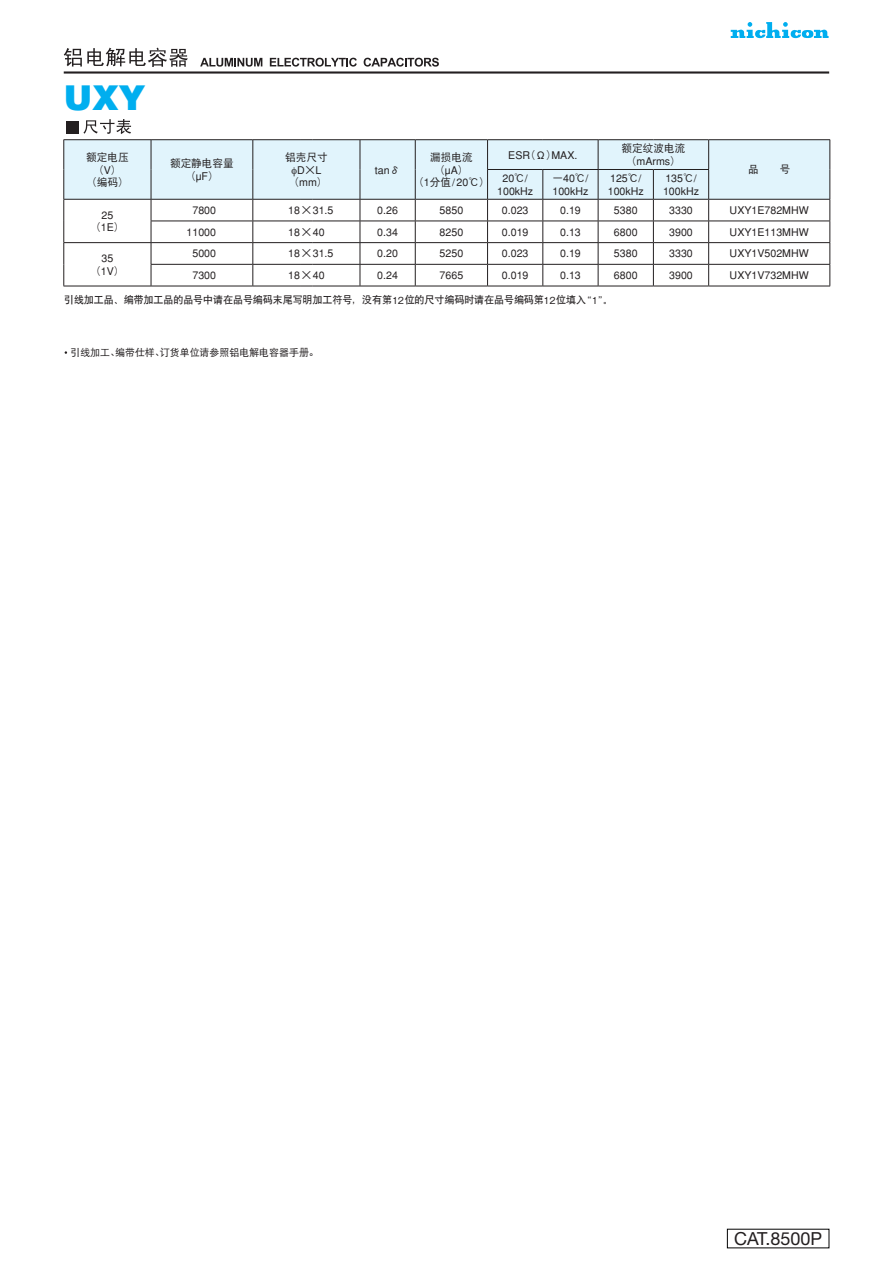
<style>
.page{position:relative;width:893px;height:1263px;background:#fff}
.page>*{position:absolute;margin:0;border:0;box-sizing:border-box;transform-origin:0 0}
.t1{font:900 34.2px "Helvetica";color:#00aeef}
.t2{font:18px "Helvetica Neue LT Std";color:#231f20}
.t3{font:500 10.65px/12.8px "Gothic BBB";color:#231f20;text-align:center}
.t4{font:10.65px "DFP Hei W5 G Bpc EUC H";color:#231f20}
.t5{font:9.9px "SIL Hei Med Jian";color:#231f20}
.t6{font:9.9px "DFP Hei W5 G Bpc EUC H";color:#231f20}
.s1{font-family:"DFP Hei W5 G Bpc EUC H";font-weight:400}
.s2{font-family:"Gothic MB101 Pro";font-size:9px}
</style>
<div class="page">
<hr style="left:64px;top:71px;width:765px;height:3px;background:#231f20">
<svg style="left:731px;top:22px;width:98px;height:16px"></svg>
<svg style="left:200px;top:58px;width:62px;height:9px"></svg>
<svg style="left:270px;top:58px;width:87px;height:9px"></svg>
<svg style="left:364px;top:58px;width:75px;height:9px"></svg>
<svg style="left:64px;top:48px;width:124px;height:19px"></svg>
<div style="left:67px;top:121px;width:12px;height:12px;background:#231f20"></div>
<svg style="left:83px;top:119px;width:48px;height:15px"></svg>
<div style="left:64px;top:140px;width:765px;height:59px;background:#e1f4fc"></div>
<hr style="left:63px;top:139px;width:88px;height:1px;background:#231f20">
<svg style="left:63px;top:140px;width:1px;height:29px"></svg>
<hr style="left:151px;top:139px;width:102px;height:1px;background:#231f20">
<svg style="left:151px;top:140px;width:1px;height:29px"></svg>
<hr style="left:253px;top:139px;width:47px;height:1px;background:#231f20">
<svg style="left:252px;top:140px;width:1px;height:29px"></svg>
<svg style="left:300px;top:139px;width:13px;height:1px"></svg>
<hr style="left:313px;top:139px;width:47px;height:1px;background:#231f20">
<hr style="left:360px;top:139px;width:55px;height:1px;background:#231f20">
<svg style="left:360px;top:140px;width:1px;height:29px"></svg>
<hr style="left:415px;top:139px;width:73px;height:1px;background:#231f20">
<svg style="left:415px;top:140px;width:1px;height:29px"></svg>
<hr style="left:63px;top:169px;width:1px;height:30px;background:#231f20">
<hr style="left:151px;top:169px;width:1px;height:30px;background:#231f20">
<hr style="left:252px;top:169px;width:1px;height:30px;background:#231f20">
<hr style="left:360px;top:169px;width:1px;height:30px;background:#231f20">
<hr style="left:415px;top:169px;width:1px;height:30px;background:#231f20">
<hr style="left:488px;top:139px;width:55px;height:1px;background:#231f20">
<hr style="left:543px;top:139px;width:55px;height:1px;background:#231f20">
<hr style="left:598px;top:139px;width:55px;height:1px;background:#231f20">
<hr style="left:653px;top:139px;width:56px;height:1px;background:#231f20">
<hr style="left:709px;top:139px;width:121px;height:1px;background:#231f20">
<svg style="left:829px;top:140px;width:1px;height:29px"></svg>
<hr style="left:829px;top:169px;width:1px;height:30px;background:#231f20">
<hr style="left:598px;top:169px;width:55px;height:1px;background:#231f20">
<hr style="left:653px;top:169px;width:56px;height:1px;background:#231f20">
<hr style="left:63px;top:199px;width:88px;height:1px;background:#231f20">
<hr style="left:151px;top:199px;width:102px;height:1px;background:#231f20">
<hr style="left:253px;top:199px;width:47px;height:1px;background:#231f20">
<svg style="left:300px;top:199px;width:13px;height:1px"></svg>
<hr style="left:313px;top:199px;width:47px;height:1px;background:#231f20">
<hr style="left:360px;top:199px;width:55px;height:1px;background:#231f20">
<hr style="left:415px;top:199px;width:73px;height:1px;background:#231f20">
<hr style="left:598px;top:199px;width:55px;height:1px;background:#231f20">
<hr style="left:653px;top:199px;width:56px;height:1px;background:#231f20">
<hr style="left:709px;top:199px;width:121px;height:1px;background:#231f20">
<hr style="left:151px;top:221px;width:102px;height:1px;background:#231f20">
<hr style="left:253px;top:221px;width:47px;height:1px;background:#231f20">
<svg style="left:300px;top:221px;width:13px;height:1px"></svg>
<hr style="left:313px;top:221px;width:47px;height:1px;background:#231f20">
<hr style="left:360px;top:221px;width:55px;height:1px;background:#231f20">
<hr style="left:415px;top:221px;width:73px;height:1px;background:#231f20">
<hr style="left:598px;top:221px;width:55px;height:1px;background:#231f20">
<hr style="left:653px;top:221px;width:56px;height:1px;background:#231f20">
<hr style="left:709px;top:221px;width:121px;height:1px;background:#231f20">
<hr style="left:63px;top:242px;width:88px;height:1px;background:#231f20">
<svg style="left:63px;top:200px;width:1px;height:86px"></svg>
<hr style="left:151px;top:242px;width:102px;height:1px;background:#231f20">
<hr style="left:253px;top:242px;width:47px;height:1px;background:#231f20">
<svg style="left:300px;top:242px;width:13px;height:1px"></svg>
<hr style="left:313px;top:242px;width:47px;height:1px;background:#231f20">
<hr style="left:360px;top:242px;width:55px;height:1px;background:#231f20">
<hr style="left:415px;top:242px;width:73px;height:1px;background:#231f20">
<hr style="left:598px;top:242px;width:55px;height:1px;background:#231f20">
<hr style="left:653px;top:242px;width:56px;height:1px;background:#231f20">
<hr style="left:709px;top:242px;width:121px;height:1px;background:#231f20">
<hr style="left:151px;top:264px;width:102px;height:1px;background:#231f20">
<svg style="left:151px;top:200px;width:1px;height:86px"></svg>
<hr style="left:253px;top:264px;width:47px;height:1px;background:#231f20">
<svg style="left:252px;top:200px;width:1px;height:86px"></svg>
<svg style="left:300px;top:264px;width:13px;height:1px"></svg>
<hr style="left:313px;top:264px;width:47px;height:1px;background:#231f20">
<hr style="left:360px;top:264px;width:55px;height:1px;background:#231f20">
<svg style="left:360px;top:200px;width:1px;height:86px"></svg>
<hr style="left:415px;top:264px;width:73px;height:1px;background:#231f20">
<svg style="left:415px;top:200px;width:1px;height:86px"></svg>
<hr style="left:598px;top:264px;width:55px;height:1px;background:#231f20">
<svg style="left:487px;top:140px;width:112px;height:146px"></svg>
<hr style="left:653px;top:264px;width:56px;height:1px;background:#231f20">
<svg style="left:653px;top:170px;width:1px;height:116px"></svg>
<hr style="left:709px;top:264px;width:121px;height:1px;background:#231f20">
<svg style="left:708px;top:140px;width:1px;height:146px"></svg>
<svg style="left:829px;top:200px;width:1px;height:86px"></svg>
<hr style="left:63px;top:286px;width:88px;height:1px;background:#231f20">
<hr style="left:151px;top:286px;width:102px;height:1px;background:#231f20">
<hr style="left:253px;top:286px;width:47px;height:1px;background:#231f20">
<svg style="left:300px;top:286px;width:13px;height:1px"></svg>
<hr style="left:313px;top:286px;width:47px;height:1px;background:#231f20">
<hr style="left:360px;top:286px;width:55px;height:1px;background:#231f20">
<hr style="left:415px;top:286px;width:73px;height:1px;background:#231f20">
<hr style="left:488px;top:286px;width:55px;height:1px;background:#231f20">
<hr style="left:543px;top:286px;width:55px;height:1px;background:#231f20">
<hr style="left:598px;top:286px;width:55px;height:1px;background:#231f20">
<hr style="left:653px;top:286px;width:56px;height:1px;background:#231f20">
<hr style="left:709px;top:286px;width:121px;height:1px;background:#231f20">
<svg style="left:292px;top:166px;width:5px;height:10px"></svg>
<h1 class="t1" style="left:64px;top:75px;width:83px">UXY</h1>
<p class="t4" style="left:86px;top:151px;width:44px">额定电压</p>
<p class="t3" style="left:86px;top:164px;width:44px">（V）<br>（<span class="s1">编码</span>）</p>
<p class="t4" style="left:170px;top:158px;width:65px">额定静电容量</p>
<p class="t3" style="left:185px;top:170px;width:35px">（µF）</p>
<p class="t4" style="left:285px;top:151px;width:44px">铝壳尺寸</p>
<p class="t3" style="left:288px;top:164px;width:40px">D×L（mm）</p>
<p class="t3" style="left:375px;top:164px;width:27px">tanδ</p>
<p class="t4" style="left:430px;top:151px;width:44px">漏损电流</p>
<p class="t3" style="left:413px;top:164px;width:78px">（µA）<br>（1<span class="s1">分值</span>/20℃）</p>
<p class="t3" style="left:508px;top:149px;width:71px">ESR（Ω）MAX.</p>
<p class="t4" style="left:621px;top:143px;width:65px">额定纹波电流</p>
<p class="t3" style="left:626px;top:155px;width:56px">（mArms）</p>
<p class="t3" style="left:497px;top:172px;width:38px">20℃/<br>100kHz</p>
<p class="t3" style="left:552px;top:172px;width:38px;text-align:left">－40℃/<br>100kHz</p>
<p class="t3" style="left:608px;top:172px;width:38px;text-align:left">125℃/<br>100kHz</p>
<p class="t3" style="left:663px;top:172px;width:38px;text-align:left">135℃/<br>100kHz</p>
<p class="t4" style="left:748px;top:164px;width:44px">品　　号</p>
<p class="t3" style="left:90px;top:209px;width:36px">25（1E）</p>
<p class="t3" style="left:192px;top:204px;width:25px">7800</p>
<p class="t3" style="left:288px;top:204px;width:47px">18×31.5</p>
<p class="t3" style="left:377px;top:204px;width:22px">0.26</p>
<p class="t3" style="left:440px;top:204px;width:25px">5850</p>
<p class="t3" style="left:502px;top:204px;width:28px">0.023</p>
<p class="t3" style="left:560px;top:204px;width:22px">0.19</p>
<p class="t3" style="left:614px;top:204px;width:25px">5380</p>
<p class="t3" style="left:669px;top:204px;width:25px">3330</p>
<p class="t3" style="left:730px;top:204px;width:81px">UXY1E782MHW</p>
<p class="t3" style="left:186px;top:226px;width:31px">11000</p>
<p class="t3" style="left:288px;top:226px;width:38px">18×40</p>
<p class="t3" style="left:377px;top:226px;width:22px">0.34</p>
<p class="t3" style="left:440px;top:226px;width:25px">8250</p>
<p class="t3" style="left:502px;top:226px;width:28px">0.019</p>
<p class="t3" style="left:560px;top:226px;width:22px">0.13</p>
<p class="t3" style="left:614px;top:226px;width:25px">6800</p>
<p class="t3" style="left:669px;top:226px;width:25px">3900</p>
<p class="t3" style="left:730px;top:226px;width:81px">UXY1E113MHW</p>
<p class="t3" style="left:90px;top:252px;width:36px">35（1V）</p>
<p class="t3" style="left:192px;top:247px;width:25px">5000</p>
<p class="t3" style="left:288px;top:247px;width:47px">18×31.5</p>
<p class="t3" style="left:377px;top:247px;width:22px">0.20</p>
<p class="t3" style="left:440px;top:247px;width:25px">5250</p>
<p class="t3" style="left:502px;top:247px;width:28px">0.023</p>
<p class="t3" style="left:560px;top:247px;width:22px">0.19</p>
<p class="t3" style="left:614px;top:247px;width:25px">5380</p>
<p class="t3" style="left:669px;top:247px;width:25px">3330</p>
<p class="t3" style="left:730px;top:247px;width:81px">UXY1V502MHW</p>
<p class="t3" style="left:192px;top:269px;width:25px">7300</p>
<p class="t3" style="left:288px;top:269px;width:38px">18×40</p>
<p class="t3" style="left:377px;top:269px;width:22px">0.24</p>
<p class="t3" style="left:440px;top:269px;width:25px">7665</p>
<p class="t3" style="left:502px;top:269px;width:28px">0.019</p>
<p class="t3" style="left:560px;top:269px;width:22px">0.13</p>
<p class="t3" style="left:614px;top:269px;width:25px">6800</p>
<p class="t3" style="left:669px;top:269px;width:25px">3900</p>
<p class="t3" style="left:730px;top:269px;width:81px">UXY1V732MHW</p>
<p class="t5" style="left:64px;top:293px;width:550px">引线加工品、编带加工品的品号中请在品号编码末尾写明加工符号，没有第<span class="s2">12</span>位的尺寸编码时请在品号编码第<span class="s2">12</span>位填入“<span class="s2">1</span>”。</p>
<p class="t6" style="left:70px;top:348px;width:250px">引线加工、编带仕样、订货单位请参照铝电解电容器手册。</p>
<h2 class="t2" style="left:734px;top:1228px;width:90px">CAT.8500P</h2>
</div>
